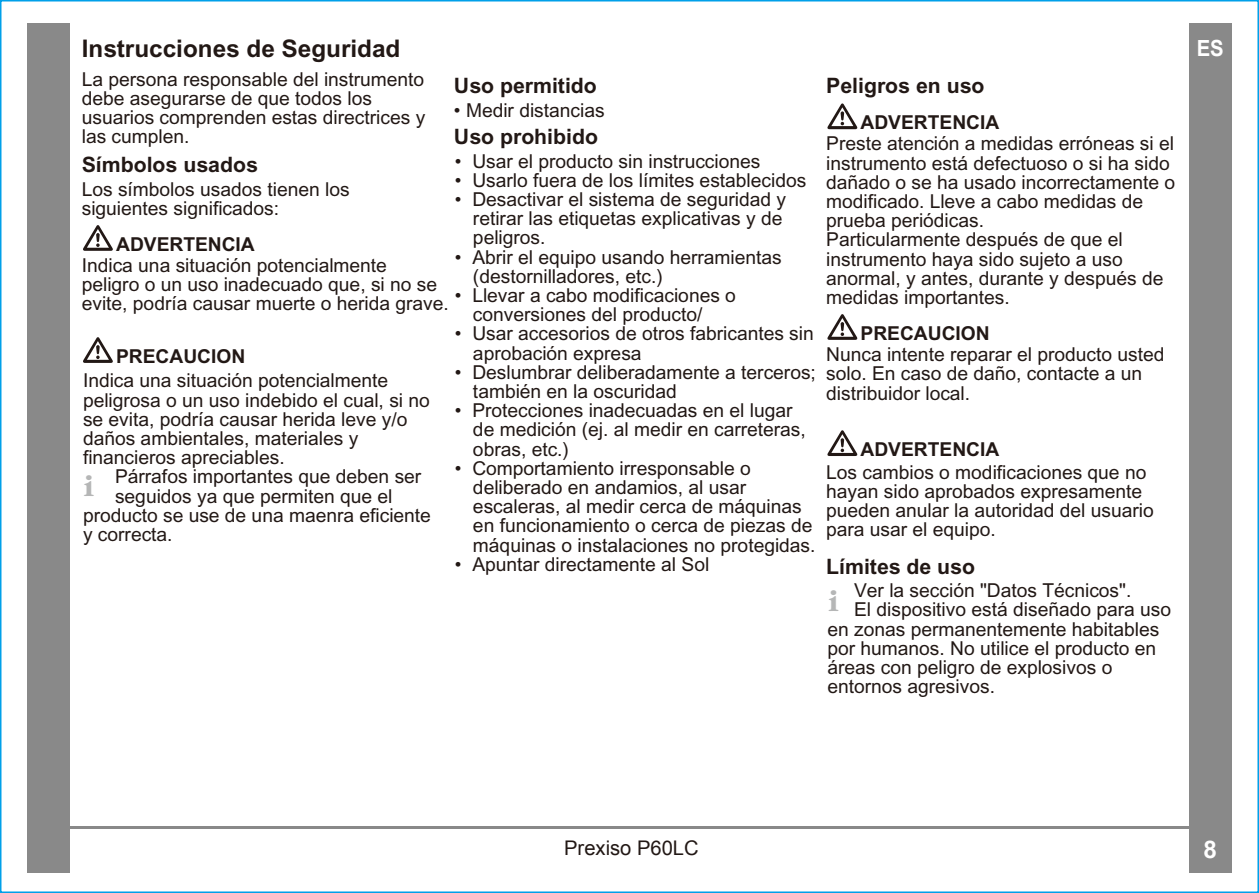
<style>
.page{position:relative;width:1259px;height:893px;background:#fff}
.page>*{position:absolute;margin:0;border:0;box-sizing:border-box;transform-origin:0 0}
.t1{font:700 31.2px "Garamond";color:#b5b6b6}
.t2{font:700 24.3px "Arial";color:#221815}
.t3{font:700 24.3px "Arial";color:#fff}
.t4{font:700 22.2px "Arial";color:#fff;scale:.91 1}
.t5{font:700 21.3px "Arial";color:#221815}
.t6{font:20.1px "Arial";color:#221815}
.t7{font:19.2px/19.2px "Arial";color:#221815}
.s1{font-weight:700}
</style>
<div class="page">
<hr style="left:39px;top:826px;width:1181px;height:2px;background:#898989">
<div style="left:1189px;top:23px;width:42px;height:850px;background:#898989"></div>
<div style="left:27px;top:23px;width:43px;height:850px;background:#898989"></div>
<svg style="left:83px;top:225px;width:30px;height:26px"></svg>
<svg style="left:83px;top:337px;width:30px;height:26px"></svg>
<svg style="left:827px;top:103px;width:30px;height:26px"></svg>
<svg style="left:827px;top:314px;width:30px;height:26px"></svg>
<svg style="left:827px;top:430px;width:30px;height:26px"></svg>
<p class="t2" style="left:82px;top:34px;width:320px">Instrucciones de Seguridad</p>
<p class="t7" style="left:82px;top:70px;width:345px">La persona responsable del instrumento debe asegurarse de que todos los usuarios comprenden estas directrices y las cumplen.</p>
<p class="t5" style="left:82px;top:152px;width:178px">Símbolos usados</p>
<p class="t7" style="left:82px;top:180px;width:269px">Los símbolos usados tienen los siguientes significados:</p>
<p class="t7" style="left:82px;top:234px;width:307px;line-height:21.3px;text-indent:34px"><span class="s1">ADVERTENCIA<br></span>Indica una situación potencialmente</p>
<p class="t7" style="left:82px;top:275px;width:369px">peligro o un uso inadecuado que, si no se evite, podría causar muerte o herida grave.</p>
<p class="t7" style="left:83px;top:344px;width:307px;line-height:24.6px;text-indent:33px"><span class="s1">PRECAUCION<br></span>Indica una situación potencialmente</p>
<p class="t7" style="left:83px;top:391px;width:348px">peligrosa o un uso indebido el cual, si no</p>
<p class="t7" style="left:83px;top:410px;width:326px">se evita, podría causar herida leve y/o</p>
<p class="t7" style="left:83px;top:429px;width:277px">daños ambientales, materiales y</p>
<p class="t7" style="left:83px;top:448px;width:203px">financieros apreciables.</p>
<p class="t7" style="left:115px;top:467px;width:308px">Párrafos importantes que deben ser</p>
<p class="t7" style="left:115px;top:487px;width:279px">seguidos ya que permiten que el</p>
<p class="t7" style="left:83px;top:506px;width:349px">producto se use de una maenra eficiente</p>
<p class="t7" style="left:83px;top:525px;width:91px">y correcta.</p>
<p class="t5" style="left:454px;top:73px;width:144px">Uso permitido</p>
<p class="t7" style="left:454px;top:101px;width:152px">• Medir distancias</p>
<p class="t5" style="left:454px;top:124px;width:146px">Uso prohibido</p>
<p class="t7" style="left:455px;top:152px;width:307px">• Usar el producto sin instrucciones</p>
<p class="t7" style="left:455px;top:171px;width:353px">• Usarlo fuera de los límites establecidos</p>
<p class="t7" style="left:473px;top:190px;width:315px;text-indent:-18px">• Desactivar el sistema de seguridad y retirar las etiquetas explicativas y de peligros.</p>
<p class="t7" style="left:473px;top:248px;width:310px;text-indent:-18px">• Abrir el equipo usando herramientas (destornilladores, etc.)</p>
<p class="t7" style="left:473px;top:286px;width:264px;text-indent:-18px">• Llevar a cabo modificaciones o conversiones del producto/</p>
<p class="t7" style="left:473px;top:324px;width:342px;text-indent:-18px">• Usar accesorios de otros fabricantes sin aprobación expresa</p>
<p class="t7" style="left:473px;top:363px;width:344px;text-indent:-18px">• Deslumbrar deliberadamente a terceros; también en la oscuridad</p>
<p class="t7" style="left:473px;top:401px;width:334px;text-indent:-18px">• Protecciones inadecuadas en el lugar de medición (ej. al medir en carreteras, obras, etc.)</p>
<p class="t7" style="left:473px;top:459px;width:344px;text-indent:-18px">• Comportamiento irresponsable o deliberado en andamios, al usar escaleras, al medir cerca de máquinas en funcionamiento o cerca de piezas de máquinas o instalaciones no protegidas.</p>
<p class="t7" style="left:455px;top:555px;width:256px">• Apuntar directamente al Sol</p>
<p class="t1" style="left:84px;top:470px;width:11px">i</p>
<p class="t5" style="left:826px;top:73px;width:160px">Peligros en uso</p>
<p class="t7" style="left:826px;top:112px;width:349px;line-height:21.3px;text-indent:34px"><span class="s1">ADVERTENCIA<br></span>Preste atención a medidas erróneas si el</p>
<p class="t7" style="left:826px;top:154px;width:350px">instrumento está defectuoso o si ha sido dañado o se ha usado incorrectamente o modificado. Lleve a cabo medidas de prueba periódicas.<br>Particularmente después de que el instrumento haya sido sujeto a uso anormal, y antes, durante y después de medidas importantes.</p>
<p class="t7" style="left:826px;top:323px;width:340px;line-height:21.3px;text-indent:34px"><span class="s1">PRECAUCION<br></span>Nunca intente reparar el producto usted</p>
<p class="t7" style="left:826px;top:364px;width:317px">solo. En caso de daño, contacte a un distribuidor local.</p>
<p class="t7" style="left:826px;top:438px;width:322px;line-height:22.5px;text-indent:34px"><span class="s1">ADVERTENCIA<br></span>Los cambios o modificaciones que no</p>
<p class="t7" style="left:826px;top:482px;width:329px">hayan sido aprobados expresamente pueden anular la autoridad del usuario para usar el equipo.</p>
<p class="t5" style="left:826px;top:554px;width:150px">Límites de uso</p>
<p class="t7" style="left:854px;top:581px;width:279px">Ver la sección "Datos Técnicos".</p>
<p class="t7" style="left:854px;top:600px;width:318px">El dispositivo está diseñado para uso</p>
<p class="t7" style="left:827px;top:619px;width:333px">en zonas permanentemente habitables</p>
<p class="t7" style="left:827px;top:639px;width:330px">por humanos. No utilice el producto en</p>
<p class="t7" style="left:827px;top:658px;width:286px">áreas con peligro de explosivos o</p>
<p class="t7" style="left:827px;top:677px;width:169px">entornos agresivos.</p>
<p class="t1" style="left:828px;top:585px;width:11px">i</p>
<p class="t4" style="left:1196px;top:33px;width:31px">ES</p>
<p class="t6" style="left:564px;top:834px;width:136px">Prexiso P60LC</p>
<p class="t3" style="left:1203px;top:832px;width:15px">8</p>
</div>
